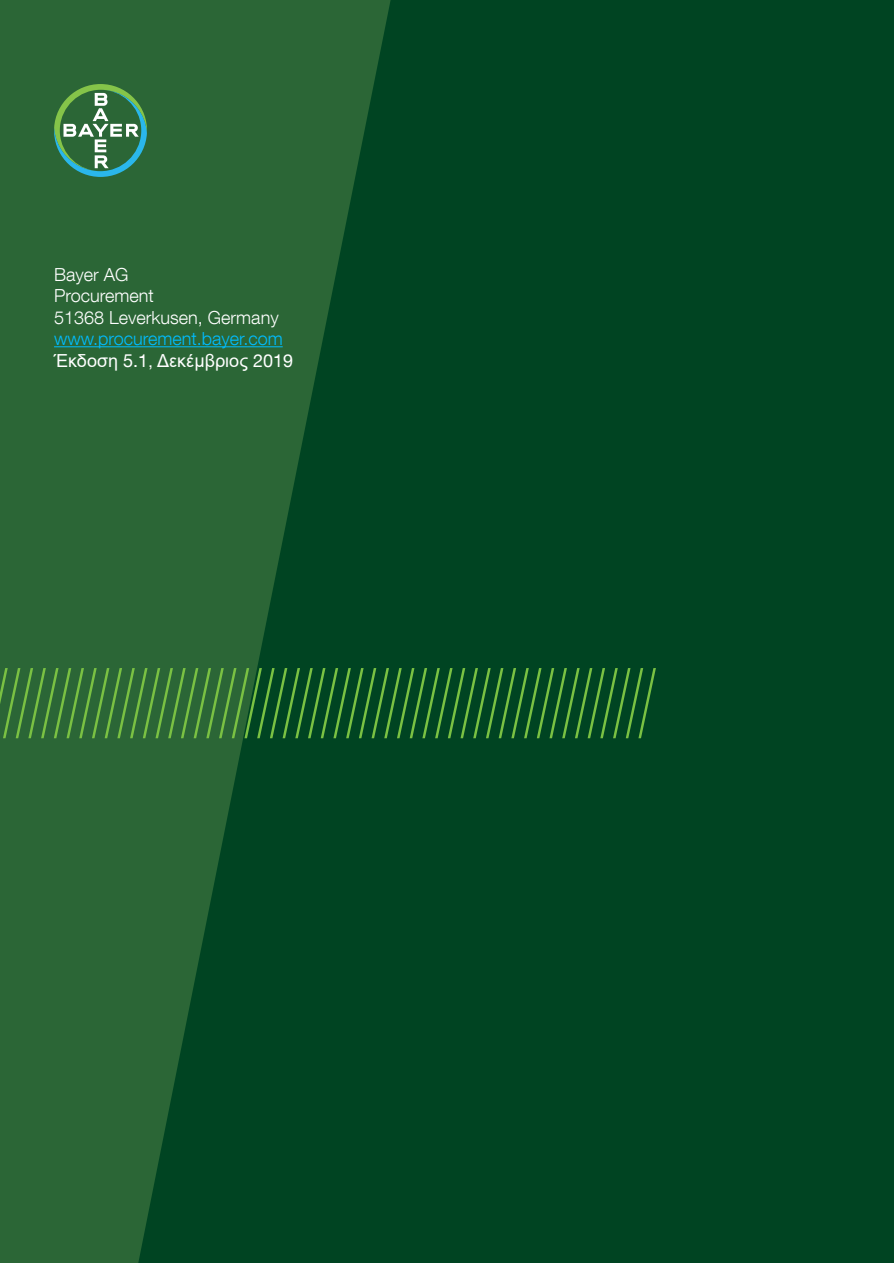
<style>
.page{position:relative;width:894px;height:1263px;background:#fff}
.page>*{position:absolute;margin:0;border:0;box-sizing:border-box;transform-origin:0 0}
.t1{font:300 18px/21.6px "Helvetica Neue LT Com";color:#fff}
.t2{font:300 18px "Helvetica Neue LT Com";color:#00bcff}
.t3{font:18px "Arial";color:#fff}
.s1{font-family:"Helvetica Neue LT Com"}
</style>
<div class="page">
<div style="left:82px;top:0;width:811px;height:1263px;background:#042"></div>
<svg style="left:0;top:0;width:390px;height:1263px;fill:#2b6636"></svg>
<svg style="left:0;top:668px;width:655px;height:70px"></svg>
<svg style="left:54px;top:84px;width:93px;height:93px"></svg>
<hr style="left:54px;top:346px;width:228px;height:1px;background:#00bcff">
<p class="t1" style="left:54px;top:263px;width:226px">Bayer AG<br>Procurement<br>51368 Leverkusen, Germany</p>
<p class="t2" style="left:54px;top:328px;width:230px">www.procurement.bayer.com</p>
<p class="t3" style="left:54px;top:348px;width:240px">Έκδοση <span class="s1">5.1</span>, Δεκέμβριος <span class="s1">2019</span></p>
</div>
